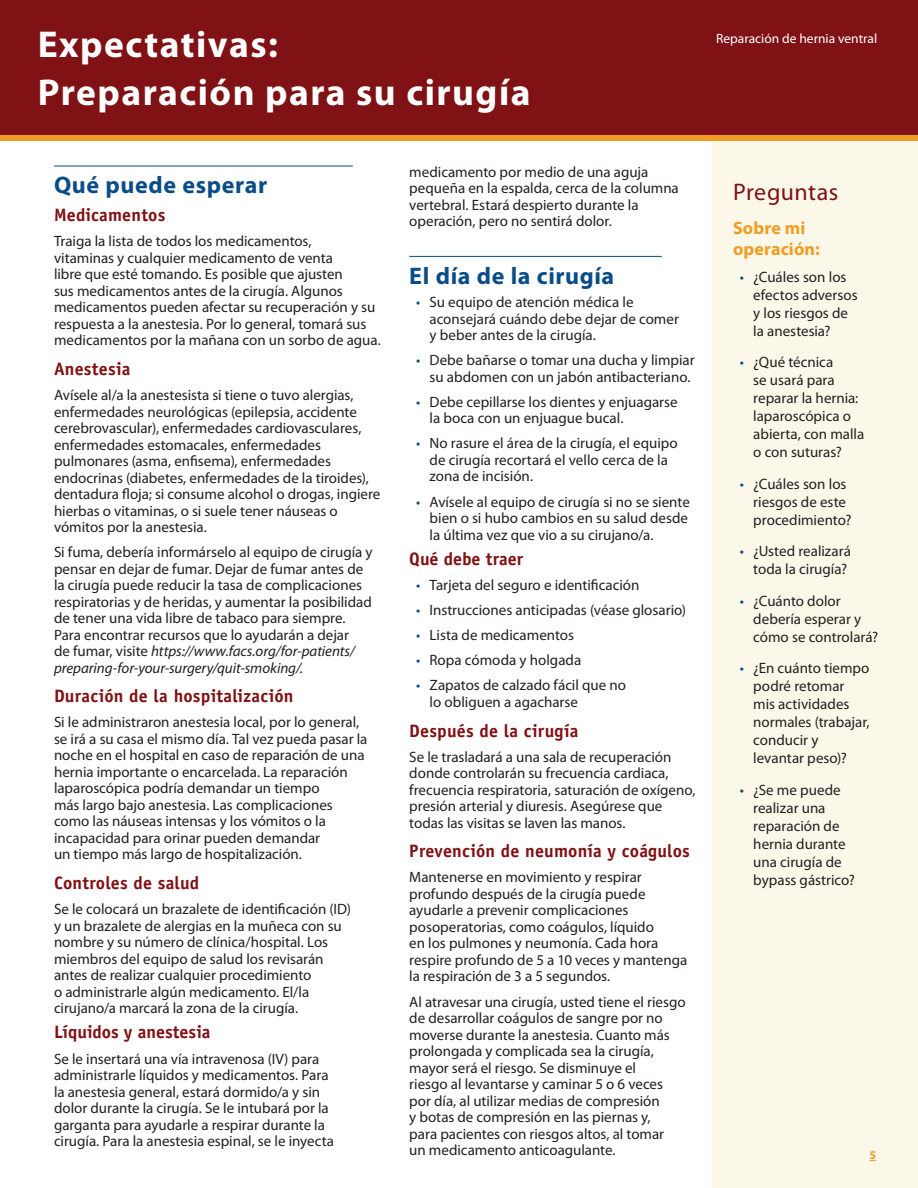
<style>
.page{position:relative;width:918px;height:1188px;background:#fff}
.page>*{position:absolute;margin:0;border:0;box-sizing:border-box;transform-origin:0 0}
.t1{font:700 37.5px/48px "Myriad Pro";letter-spacing:.04em;color:#fff}
.t2{font:700 24px "Myriad Pro";letter-spacing:.025em;color:#0a4c87}
.t3{font:24px "Myriad Pro";letter-spacing:.02em;color:#801114}
.t4{font:700 18px "Officina Sans Std";letter-spacing:.01em;color:#801114}
.t5{font:700 18px/21px "Myriad Pro";letter-spacing:.005em;color:#f09d24}
.t6{font:15px/16.5px "Myriad Pro";color:#231f20}
.t7{font:13.5px "Myriad Pro";color:#fff}
.t8{font:700 12px "Myriad Pro";color:#f09d24}
.s1{font-style:italic}
.s2{color:#0a4c87}
</style>
<div class="page">
<hr style="left:54px;top:166px;width:299px;height:1px;background:#0a4c87">
<div style="left:713px;top:141px;width:205px;height:1047px;background:#fbf8e9"></div>
<hr style="left:409px;top:256px;width:253px;height:1px;background:#0a4c87">
<div style="left:0;top:0;width:918px;height:135px;background:#801114"></div>
<div style="left:0;top:135px;width:918px;height:6px;background:#f09d24"></div>
<h1 class="t1" style="left:38px;top:20px;width:494px">Expectativas:<br>Preparación para su cirugía</h1>
<p class="t7" style="left:716px;top:30px;width:163px">Reparación de hernia ventral</p>
<h2 class="t2" style="left:54px;top:170px;width:215px">Qué puede esperar</h2>
<p class="t4" style="left:54px;top:204px;width:113px">Medicamentos</p>
<p class="t6" style="left:54px;top:233px;width:328px">Traiga la lista de todos los medicamentos,<br>vitaminas y cualquier medicamento de venta<br>libre que esté tomando. Es posible que ajusten<br>sus medicamentos antes de la cirugía. Algunos medicamentos pueden afectar su recuperación y su respuesta a la anestesia. Por lo general, tomará sus medicamentos por la mañana con un sorbo de agua.</p>
<p class="t4" style="left:54px;top:358px;width:78px">Anestesia</p>
<p class="t6" style="left:54px;top:387px;width:328px">Avísele al/a la anestesista si tiene o tuvo alergias, enfermedades neurológicas (epilepsia, accidente cerebrovascular), enfermedades cardiovasculares, enfermedades estomacales, enfermedades pulmonares (asma, enfisema), enfermedades endocrinas (diabetes, enfermedades de la tiroides), dentadura floja; si consume alcohol o drogas, ingiere hierbas o vitaminas, o si suele tener náuseas o vómitos por la anestesia.</p>
<p class="t6" style="left:54px;top:544px;width:320px">Si fuma, debería informárselo al equipo de cirugía y pensar en dejar de fumar. Dejar de fumar antes de la cirugía puede reducir la tasa de complicaciones respiratorias y de heridas, y aumentar la posibilidad de tener una vida libre de tabaco para siempre.<br>Para encontrar recursos que lo ayudarán a dejar<br>de fumar, visite <span class="s1">https://www.facs.org/for-patients/ preparing-for-your-surgery/quit-smoking/</span>.</p>
<p class="t4" style="left:54px;top:685px;width:241px">Duración de la hospitalización</p>
<p class="t6" style="left:54px;top:714px;width:315px">Si le administraron anestesia local, por lo general, se irá a su casa el mismo día. Tal vez pueda pasar la noche en el hospital en caso de reparación de una hernia importante o encarcelada. La reparación laparoscópica podría demandar un tiempo<br>más largo bajo anestesia. Las complicaciones como las náuseas intensas y los vómitos o la incapacidad para orinar pueden demandar<br>un tiempo más largo de hospitalización.</p>
<p class="t4" style="left:54px;top:872px;width:147px">Controles de salud</p>
<p class="t6" style="left:54px;top:901px;width:299px">Se le colocará un brazalete de identificación (ID) y un brazalete de alergias en la muñeca con su nombre y su número de clínica/hospital. Los miembros del equipo de salud los revisarán antes de realizar cualquier procedimiento<br>o administrarle algún medicamento. El/la cirujano/a marcará la zona de la cirugía.</p>
<p class="t4" style="left:54px;top:1021px;width:158px">Líquidos y anestesia</p>
<p class="t6" style="left:54px;top:1050px;width:281px">Se le insertará una vía intravenosa (IV) para administrarle líquidos y medicamentos. Para la anestesia general, estará dormido/a y sin dolor durante la cirugía. Se le intubará por la garganta para ayudarle a respirar durante la cirugía. Para la anestesia espinal, se le inyecta</p>
<p class="t6" style="left:409px;top:163px;width:271px">medicamento por medio de una aguja pequeña en la espalda, cerca de la columna vertebral. Estará despierto durante la operación, pero no sentirá dolor.</p>
<h2 class="t2" style="left:409px;top:260px;width:206px">El día de la cirugía</h2>
<p class="t6" style="left:430px;top:294px;width:251px;text-indent:-14px"><span class="s2">•</span> Su equipo de atención médica le aconsejará cuándo debe dejar de comer y beber antes de la cirugía.</p>
<p class="t6" style="left:416px;top:352px;width:280px;text-align:right"><span class="s2">•</span> Debe bañarse o tomar una ducha y limpiar su abdomen con un jabón antibacteriano.</p>
<p class="t6" style="left:430px;top:393px;width:250px;text-indent:-14px"><span class="s2">•</span> Debe cepillarse los dientes y enjuagarse la boca con un enjuague bucal.</p>
<p class="t6" style="left:430px;top:435px;width:250px;text-indent:-14px"><span class="s2">•</span> No rasure el área de la cirugía, el equipo de cirugía recortará el vello cerca de la zona de incisión.</p>
<p class="t6" style="left:430px;top:493px;width:262px;text-align:justify;text-indent:-14px"><span class="s2">•</span> Avísele al equipo de cirugía si no se siente bien o si hubo cambios en su salud desde la última vez que vio a su cirujano/a.</p>
<p class="t4" style="left:409px;top:547px;width:115px">Qué debe traer</p>
<p class="t6" style="left:416px;top:576px;width:225px"><span class="s2">•</span> Tarjeta del seguro e identificación</p>
<p class="t6" style="left:416px;top:601px;width:272px"><span class="s2">•</span> Instrucciones anticipadas (véase glosario)</p>
<p class="t6" style="left:416px;top:627px;width:160px"><span class="s2">•</span> Lista de medicamentos</p>
<p class="t6" style="left:416px;top:652px;width:167px"><span class="s2">•</span> Ropa cómoda y holgada</p>
<p class="t6" style="left:430px;top:677px;width:198px;text-indent:-14px"><span class="s2">•</span> Zapatos de calzado fácil que no lo obliguen a agacharse</p>
<p class="t4" style="left:409px;top:719px;width:171px">Después de la cirugía</p>
<p class="t6" style="left:409px;top:748px;width:288px">Se le trasladará a una sala de recuperación donde controlarán su frecuencia cardiaca, frecuencia respiratoria, saturación de oxígeno, presión arterial y diuresis. Asegúrese que todas las visitas se laven las manos.</p>
<p class="t4" style="left:409px;top:840px;width:282px">Prevención de neumonía y coágulos</p>
<p class="t6" style="left:409px;top:869px;width:279px">Mantenerse en movimiento y respirar profundo después de la cirugía puede ayudarle a prevenir complicaciones posoperatorias, como coágulos, líquido<br>en los pulmones y neumonía. Cada hora respire profundo de 5 a 10 veces y mantenga la respiración de 3 a 5 segundos.</p>
<p class="t6" style="left:409px;top:993px;width:278px">Al atravesar una cirugía, usted tiene el riesgo de desarrollar coágulos de sangre por no moverse durante la anestesia. Cuanto más prolongada y complicada sea la cirugía, mayor será el riesgo. Se disminuye el<br>riesgo al levantarse y caminar 5 o 6 veces por día, al utilizar medias de compresión<br>y botas de compresión en las piernas y,<br>para pacientes con riesgos altos, al tomar<br>un medicamento anticoagulante.</p>
<h2 class="t3" style="left:733px;top:177px;width:107px">Preguntas</h2>
<p class="t5" style="left:733px;top:217px;width:88px">Sobre mi operación:</p>
<p class="t6" style="left:753px;top:267px;width:106px;line-height:18px;text-indent:-14px"><span class="s2">•</span> ¿Cuáles son los efectos adversos y los riesgos de la anestesia?</p>
<p class="t6" style="left:753px;top:353px;width:113px;line-height:18px;text-indent:-14px"><span class="s2">•</span> ¿Qué técnica<br>se usará para reparar la hernia: laparoscópica o abierta, con malla o con suturas?</p>
<p class="t6" style="left:753px;top:474px;width:100px;line-height:18px;text-indent:-14px"><span class="s2">•</span> ¿Cuáles son los riesgos de este procedimiento?</p>
<p class="t6" style="left:740px;top:542px;width:113px;line-height:18px;text-align:right"><span class="s2">•</span> ¿Usted realizará toda la cirugía?</p>
<p class="t6" style="left:753px;top:591px;width:126px;line-height:18px;text-indent:-14px"><span class="s2">•</span> ¿Cuánto dolor debería esperar y cómo se controlará?</p>
<p class="t6" style="left:753px;top:659px;width:118px;line-height:18px;text-indent:-14px"><span class="s2">•</span> ¿En cuánto tiempo podré retomar mis actividades normales (trabajar, conducir y levantar peso)?</p>
<p class="t6" style="left:753px;top:780px;width:103px;line-height:18px;text-indent:-14px"><span class="s2">•</span> ¿Se me puede realizar una reparación de hernia durante una cirugía de bypass gástrico?</p>
<p class="t8" style="left:869px;top:1147px;width:8px">5</p>
</div>
